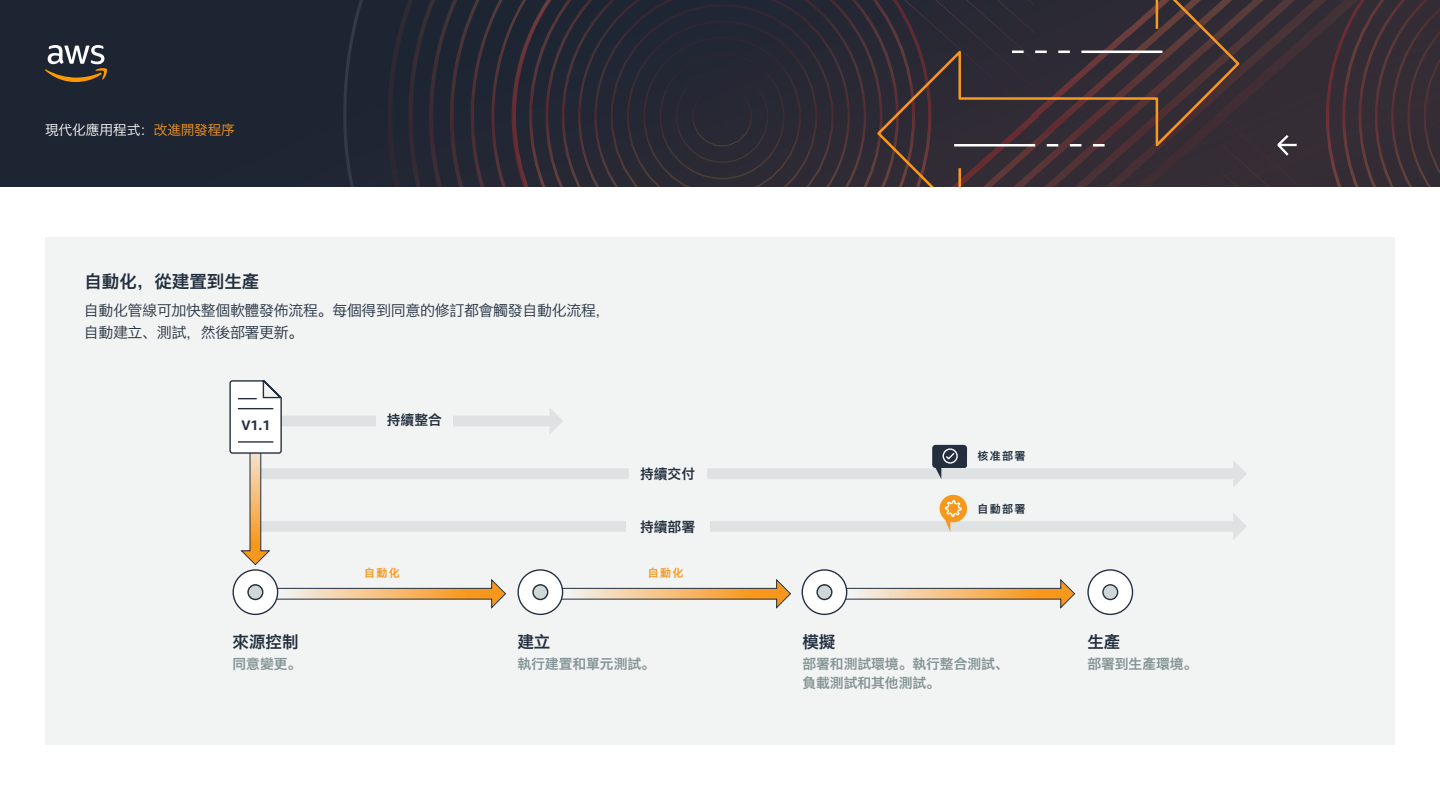
<style>
.page{position:relative;width:1440px;height:810px;background:#fff}
.page>*{position:absolute;margin:0;border:0;box-sizing:border-box;transform-origin:0 0}
.head{font:17.5px "Hiragino Sans GB W6";color:#232f3e}
.subhead{font:16.5px "Hiragino Sans GB W6";color:#232f3e}
.body_copy_green_rule{font:15px/21.2px "Hiragino Sans GB W3";letter-spacing:-.025em;color:#232f3e}
.body_copy_green_rule-2{font:13.75px/18.8px "Hiragino Sans GB W6";color:#859495}
.t1{font:13.75px "Hiragino Sans GB W3";letter-spacing:-.01em;color:#fff}
.body_copy_green_rule-3{font:13.75px "Hiragino Sans GB W6";color:#232f3e}
.body_copy_green_rule-4{font:700 13.75px "Amazon Ember";color:#232f3e}
.body_copy_green_rule-5{font:11px "Hiragino Sans GB W6";letter-spacing:.12em;color:#232f3e}
.body_copy_green_rule-6{font:11px "Hiragino Sans GB W6";letter-spacing:.12em;color:#f7981d}
.s1{color:#f89921}
</style>
<div class="page">
<div style="left:0;top:128px;width:341px;height:59px;background:#1d2532"></div>
<div style="left:0;top:0;width:341px;height:128px;background:#1d2532"></div>
<svg style="left:502px;top:0;width:938px;height:187px;background:#2e2a34"></svg>
<div style="left:692px;top:86px;width:60px;height:60px;border:1px solid #fff;border-radius:50%"></div>
<svg style="left:341px;top:0;width:161px;height:187px;background:#232733"></svg>
<div style="left:45px;top:237px;width:1350px;height:508px;background:#f2f4f4"></div>
<div style="left:1088px;top:570px;width:45px;height:44px;background:#fff;border-radius:50%"></div>
<div style="left:1087px;top:569px;width:46px;height:46px;border:1px solid #232f3e;border-radius:50%"></div>
<div style="left:1103px;top:585px;width:15px;height:15px;background:#cfd7d7;border-radius:50%"></div>
<div style="left:1102px;top:584px;width:16px;height:16px;border:1px solid #232f3e;border-radius:50%"></div>
<svg style="left:45px;top:45px;width:63px;height:37px;background:#645e57"></svg>
<svg style="left:875px;top:0;width:367px;height:187px;background:#3d3035"></svg>
<svg style="left:1273px;top:132px;width:26px;height:26px"></svg>
<svg style="left:555px;top:579px;width:236px;height:30px"></svg>
<div style="left:518px;top:570px;width:45px;height:44px;background:#fff;border-radius:50%"></div>
<div style="left:517px;top:569px;width:46px;height:46px;border:1px solid #232f3e;border-radius:50%"></div>
<div style="left:533px;top:585px;width:15px;height:15px;background:#cfd7d7;border-radius:50%"></div>
<div style="left:533px;top:585px;width:15px;height:15px;border:1px solid #879196;border-radius:50%"></div>
<div style="left:532px;top:584px;width:16px;height:16px;border:1px solid #232f3e;border-radius:50%"></div>
<svg style="left:839px;top:579px;width:237px;height:30px"></svg>
<div style="left:802px;top:570px;width:45px;height:44px;background:#fff;border-radius:50%"></div>
<div style="left:802px;top:569px;width:45px;height:46px;border:1px solid #232f3e;border-radius:50%"></div>
<div style="left:817px;top:585px;width:15px;height:15px;background:#cfd7d7;border-radius:50%"></div>
<div style="left:817px;top:585px;width:15px;height:15px;border:1px solid #879196;border-radius:50%"></div>
<div style="left:816px;top:584px;width:17px;height:16px;border:1px solid #232f3e;border-radius:50%"></div>
<svg style="left:270px;top:579px;width:236px;height:30px"></svg>
<div style="left:233px;top:570px;width:45px;height:44px;background:#fff;border-radius:50%"></div>
<div style="left:232px;top:569px;width:46px;height:46px;border:1px solid #232f3e;border-radius:50%"></div>
<div style="left:248px;top:585px;width:15px;height:15px;background:#cfd7d7;border-radius:50%"></div>
<div style="left:248px;top:585px;width:15px;height:15px;border:1px solid #879196;border-radius:50%"></div>
<div style="left:247px;top:584px;width:16px;height:16px;border:1px solid #232f3e;border-radius:50%"></div>
<svg style="left:229px;top:380px;width:1018px;height:186px"></svg>
<hr style="left:238px;top:441px;width:35px;height:2px;background:#232f3e">
<p class="t1" style="left:45px;top:121px;width:192px">現代化應用程式：<span class="s1">改進開發程序</span></p>
<p class="head" style="left:84px;top:269px;width:176px">自動化，從建置到生產</p>
<p class="body_copy_green_rule" style="left:84px;top:300px;width:528px">自動化管線可加快整個軟體發佈流程。每個得到同意的修訂都會觸發自動化流程，自動建立、測試，然後部署更新。</p>
<p class="body_copy_green_rule-4" style="left:241px;top:417px;width:31px">V1.1</p>
<p class="subhead" style="left:232px;top:631px;width:68px">來源控制</p>
<p class="body_copy_green_rule-2" style="left:232px;top:654px;width:70px">同意變更。</p>
<p class="body_copy_green_rule-3" style="left:387px;top:411px;width:56px">持續整合</p>
<p class="body_copy_green_rule-3" style="left:640px;top:465px;width:56px">持續交付</p>
<p class="body_copy_green_rule-3" style="left:640px;top:518px;width:56px">持續部署</p>
<p class="body_copy_green_rule-6" style="left:364px;top:566px;width:37px">自動化</p>
<p class="body_copy_green_rule-6" style="left:648px;top:566px;width:37px">自動化</p>
<p class="subhead" style="left:517px;top:631px;width:34px">建立</p>
<p class="body_copy_green_rule-2" style="left:517px;top:654px;width:139px">執行建置和單元測試。</p>
<p class="body_copy_green_rule-5" style="left:978px;top:449px;width:49px">核准部署</p>
<p class="body_copy_green_rule-5" style="left:978px;top:502px;width:49px">自動部署</p>
<p class="subhead" style="left:802px;top:631px;width:34px">模擬</p>
<p class="body_copy_green_rule-2" style="left:802px;top:654px;width:208px">部署和測試環境。執行整合測試、負載測試和其他測試。</p>
<p class="subhead" style="left:1087px;top:631px;width:35px">生產</p>
<p class="body_copy_green_rule-2" style="left:1087px;top:654px;width:111px">部署到生產環境。</p>
</div>
